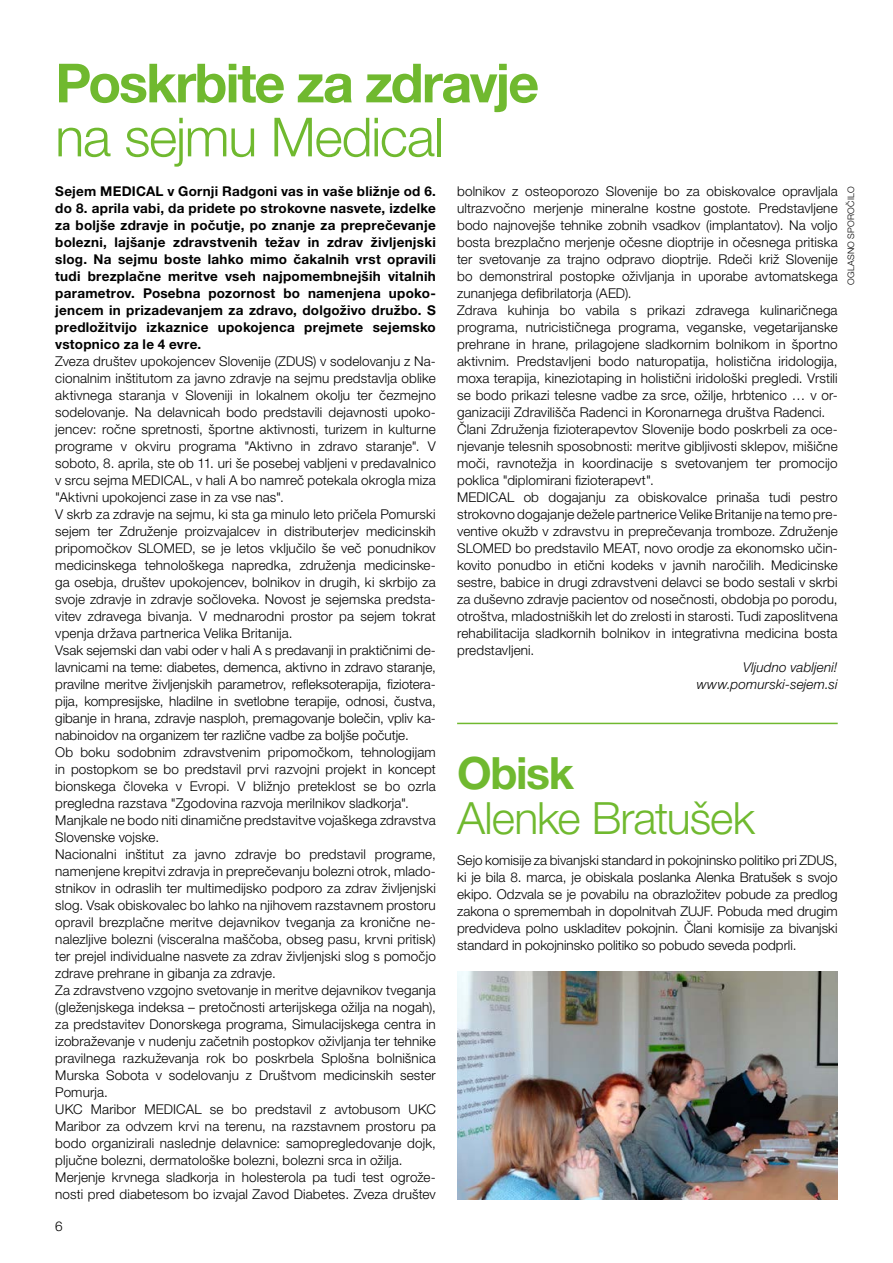
<style>
.page{position:relative;width:893px;height:1263px;background:#fff}
.page>*{position:absolute;margin:0;border:0;box-sizing:border-box;transform-origin:0 0}
.t1{font:700 54px "Helvetica Neue LT Pro";letter-spacing:-.04em;color:#70b92f}
.t2{font:300 54px "Helvetica Neue LT Pro";letter-spacing:-.025em;color:#70b92f}
.t3{font:300 44.55px "Helvetica Neue LT Pro";letter-spacing:-.02em;color:#70b92f}
.t4{font:700 44.55px "Helvetica Neue LT Pro";letter-spacing:-.035em;color:#70b92f}
.t5{font:300 13.5px/17px "Helvetica Neue LT Pro";letter-spacing:.01em;color:#000}
.t6{font:700 13.5px/17px "Helvetica Neue LT Pro";letter-spacing:.02em;color:#000;text-align:justify}
.t7{font:italic 300 13.5px/17px "Helvetica Neue LT Pro";letter-spacing:.01em;color:#000;text-align:right}
.t8{font:300 9px "Helvetica Neue LT Pro";letter-spacing:.02em;color:#000}
</style>
<div class="page">
<hr style="left:457px;top:723px;width:381px;height:1px;background:#70b92f">
<img style="left:457px;top:971px;width:381px;height:228px">
<h1 class="t1" style="left:55px;top:49px;width:485px">Poskrbite za zdravje</h1>
<h1 class="t2" style="left:55px;top:104px;width:390px">na sejmu Medical</h1>
<p class="t6" style="left:55px;top:183px;width:382px">Sejem MEDICAL v Gornji Radgoni vas in vaše bližnje od 6. do 8. aprila vabi, da pridete po strokovne nasvete, izdelke za boljše zdravje in počutje, po znanje za preprečevanje bolezni, lajšanje zdravstvenih težav in zdrav življenjski slog. Na sejmu boste lahko mimo čakalnih vrst opravili tudi brezplačne meritve vseh najpomembnejših vitalnih parametrov. Posebna pozornost bo namenjena upoko&shy;jencem in prizadevanjem za zdravo, dolgoživo družbo. S predložitvijo izkaznice upokojenca prejmete sejemsko vstopnico za le 4 evre.</p>
<p class="t5" style="left:55px;top:353px;width:382px">Zveza društev upokojencev Slovenije (ZDUS) v sodelovanju z Na&shy;cionalnim inštitutom za javno zdravje na sejmu predstavlja oblike aktivnega staranja v Sloveniji in lokalnem okolju ter čezmejno sodelovanje. Na delavnicah bodo predstavili dejavnosti upoko&shy;jencev: ročne spretnosti, športne aktivnosti, turizem in kulturne programe v okviru programa "Aktivno in zdravo staranje". V soboto, 8. aprila, ste ob 11. uri še posebej vabljeni v predavalnico v srcu sejma MEDICAL, v hali A bo namreč potekala okrogla miza "Aktivni upokojenci zase in za vse nas".<br>V skrb za zdravje na sejmu, ki sta ga minulo leto pričela Pomurski sejem ter Združenje proizvajalcev in distributerjev medicinskih pripomočkov SLOMED, se je letos vključilo še več ponudnikov medicinskega tehnološkega napredka, združenja medicinske&shy;ga osebja, društev upokojencev, bolnikov in drugih, ki skrbijo za svoje zdravje in zdravje sočloveka. Novost je sejemska predsta&shy;vitev zdravega bivanja. V mednarodni prostor pa sejem tokrat vpenja država partnerica Velika Britanija.<br>Vsak sejemski dan vabi oder v hali A s predavanji in praktičnimi de&shy;lavnicami na teme: diabetes, demenca, aktivno in zdravo staranje, pravilne meritve življenjskih parametrov, refleksoterapija, fiziotera&shy;pija, kompresijske, hladilne in svetlobne terapije, odnosi, čustva, gibanje in hrana, zdravje nasploh, premagovanje bolečin, vpliv ka&shy;nabinoidov na organizem ter različne vadbe za boljše počutje.<br>Ob boku sodobnim zdravstvenim pripomočkom, tehnologijam in postopkom se bo predstavil prvi razvojni projekt in koncept bionskega človeka v Evropi. V bližnjo preteklost se bo ozrla pregledna razstava "Zgodovina razvoja merilnikov sladkorja".<br>Manjkale ne bodo niti dinamične predstavitve vojaškega zdravstva Slovenske vojske.<br>Nacionalni inštitut za javno zdravje bo predstavil programe, namenjene krepitvi zdravja in preprečevanju bolezni otrok, mlado&shy;stnikov in odraslih ter multimedijsko podporo za zdrav življenjski slog. Vsak obiskovalec bo lahko na njihovem razstavnem prostoru opravil brezplačne meritve dejavnikov tveganja za kronične ne&shy;nalezljive bolezni (visceralna maščoba, obseg pasu, krvni pritisk) ter prejel individualne nasvete za zdrav življenjski slog s pomočjo zdrave prehrane in gibanja za zdravje.<br>Za zdravstveno vzgojno svetovanje in meritve dejavnikov tveganja (gleženjskega indeksa – pretočnosti arterijskega ožilja na nogah), za predstavitev Donorskega programa, Simulacijskega centra in izobraževanje v nudenju začetnih postopkov oživljanja ter tehnike pravilnega razkuževanja rok bo poskrbela Splošna bolnišnica Murska Sobota v sodelovanju z Društvom medicinskih sester Pomurja.<br>UKC Maribor MEDICAL se bo predstavil z avtobusom UKC Maribor za odvzem krvi na terenu, na razstavnem prostoru pa bodo organizirali naslednje delavnice: samopregledovanje dojk, pljučne bolezni, dermatološke bolezni, bolezni srca in ožilja.<br>Merjenje krvnega sladkorja in holesterola pa tudi test ogrože&shy;nosti pred diabetesom bo izvajal Zavod Diabetes. Zveza društev</p>
<p class="t5" style="left:55px;top:1217px;width:9px">6</p>
<p class="t5" style="left:457px;top:183px;width:382px">bolnikov z osteoporozo Slovenije bo za obiskovalce opravljala ultrazvočno merjenje mineralne kostne gostote. Predstavljene bodo najnovejše tehnike zobnih vsadkov (implantatov). Na voljo bosta brezplačno merjenje očesne dioptrije in očesnega pritiska ter svetovanje za trajno odpravo dioptrije. Rdeči križ Slovenije bo demonstriral postopke oživljanja in uporabe avtomatskega zunanjega defibrilatorja (AED).<br>Zdrava kuhinja bo vabila s prikazi zdravega kulinaričnega programa, nutricističnega programa, veganske, vegetarijanske prehrane in hrane, prilagojene sladkornim bolnikom in športno aktivnim. Predstavljeni bodo naturopatija, holistična iridologija, moxa terapija, kineziotaping in holistični iridološki pregledi. Vrstili se bodo prikazi telesne vadbe za srce, ožilje, hrbtenico … v or&shy;ganizaciji Zdravilišča Radenci in Koronarnega društva Radenci.<br>Člani Združenja fizioterapevtov Slovenije bodo poskrbeli za oce&shy;njevanje telesnih sposobnosti: meritve gibljivosti sklepov, mišične moči, ravnotežja in koordinacije s svetovanjem ter promocijo poklica "diplomirani fizioterapevt".<br>MEDICAL ob dogajanju za obiskovalce prinaša tudi pestro strokovno dogajanje dežele partnerice Velike Britanije na temo pre&shy;ventive okužb v zdravstvu in preprečevanja tromboze. Združenje SLOMED bo predstavilo MEAT, novo orodje za ekonomsko učin&shy;kovito ponudbo in etični kodeks v javnih naročilih. Medicinske sestre, babice in drugi zdravstveni delavci se bodo sestali v skrbi za duševno zdravje pacientov od nosečnosti, obdobja po porodu, otroštva, mladostniških let do zrelosti in starosti. Tudi zaposlitvena rehabilitacija sladkornih bolnikov in integrativna medicina bosta predstavljeni.</p>
<p class="t7" style="left:697px;top:659px;width:142px">Vljudno vabljeni! www.pomurski-sejem.si</p>
<p class="t8" style="left:845px;top:285px;width:100px;rotate:-90deg">OGLASNO SPOROČILO</p>
<h2 class="t4" style="left:457px;top:745px;width:118px">Obisk</h2>
<h2 class="t3" style="left:457px;top:791px;width:299px">Alenke Bratušek</h2>
<p class="t5" style="left:457px;top:851px;width:382px;text-align:justify">Sejo komisije za bivanjski standard in pokojninsko politiko pri ZDUS, ki je bila 8. marca, je obiskala poslanka Alenka Bratušek s svojo ekipo. Odzvala se je povabilu na obrazložitev pobude za predlog zakona o spremembah in dopolnitvah ZUJF. Pobuda med drugim predvideva polno uskladitev pokojnin. Člani komisije za bivanjski standard in pokojninsko politiko so pobudo seveda podprli.</p>
</div>
